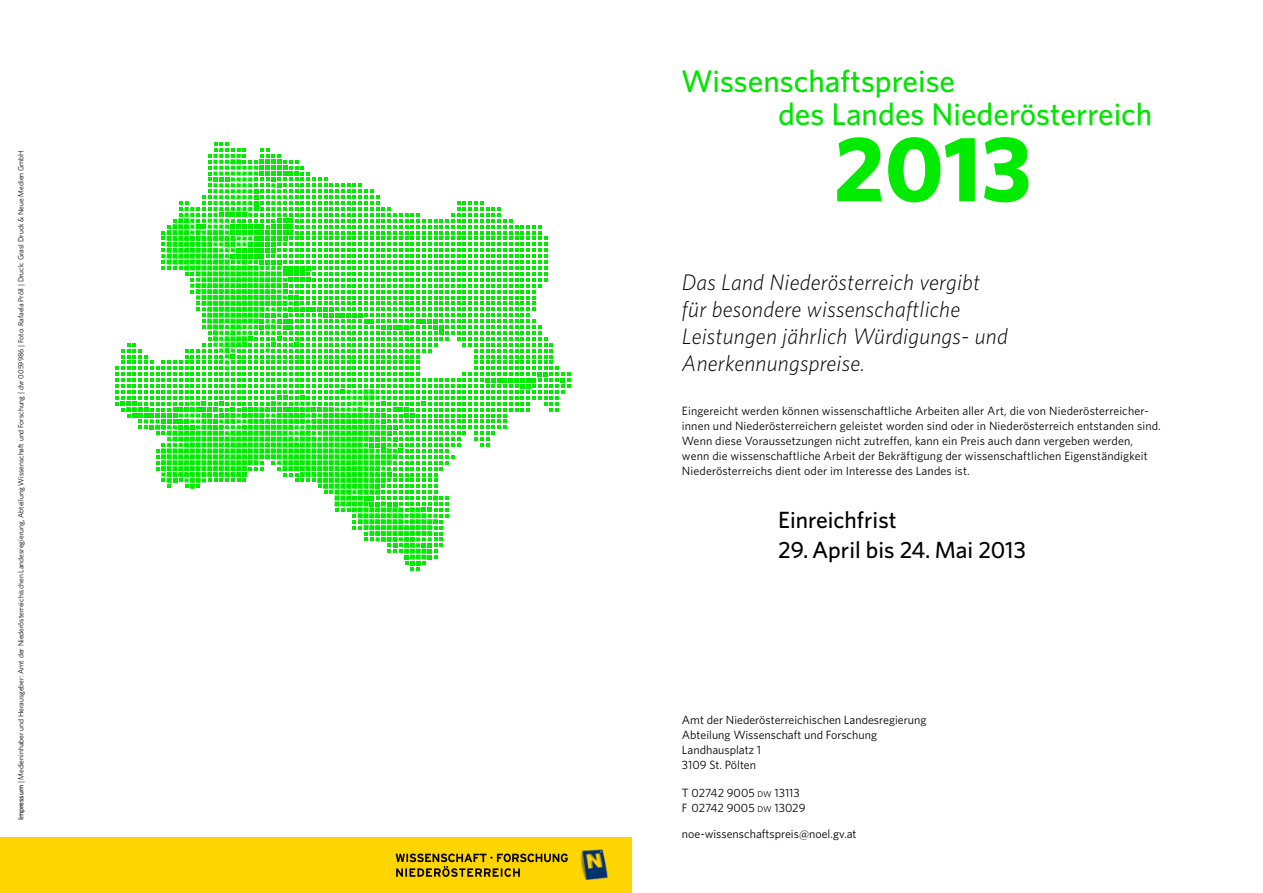
<style>
.page{position:relative;width:1263px;height:893px;background:#fff}
.page>*{position:absolute;margin:0;border:0;box-sizing:border-box;transform-origin:0 0}
.t1{font:700 93px "Whitney";color:#00eb00}
.t2{font:500 31.35px/32.5px "Whitney";color:#00e400}
.t3{font:500 23.55px "Whitney";color:#000}
.t4{font:italic 300 22.5px/27px "Whitney";letter-spacing:.01em;color:#000}
.t5{font:12px/15px "Whitney";letter-spacing:.01em;color:#000}
.t6{font:7.5px "Whitney";color:#000}
.s1{font-weight:500}
.s2{font-size:8.4px}
</style>
<div class="page">
<div style="left:0;top:838px;width:631px;height:55px;background:#ffd500"></div>
<img style="left:395px;top:849px;width:213px;height:31px">
<img style="left:410px;top:853px;width:158px;height:9px">
<img style="left:396px;top:866px;width:124px;height:11px">
<svg style="left:115px;top:142px;width:455px;height:429px"></svg>
<p class="t6" style="left:16px;top:820px;width:671px;rotate:-90deg"><span class="s1">Impressum</span> | Medieninhaber und Herausgeber: Amt der Niederösterreichischen Landesregierung, Abteilung Wissenschaft und Forschung | dvr 0059986 | Foto: Rafaela Pröll | Druck: Grasl Druck &amp; Neue Medien GmbH</p>
<h2 class="t2" style="left:778px;top:64px;width:376px;text-indent:-97px">Wissenschaftspreise<br>des Landes Niederösterreich</h2>
<h1 class="t1" style="left:833px;top:107px;width:200px">2013</h1>
<h3 class="t4" style="left:682px;top:268px;width:327px">Das Land Niederösterreich vergibt für besondere wissenschaftliche<br>Leistungen jährlich Würdigungs- und<br>Anerkennungspreise.</h3>
<p class="t5" style="left:682px;top:403px;width:480px">Eingereicht werden können wissenschaftliche Arbeiten aller Art, die von Niederösterreicher&shy;innen und Niederösterreichern geleistet worden sind oder in Niederösterreich entstanden sind.<br>Wenn diese Voraussetzungen nicht zutreffen, kann ein Preis auch dann vergeben werden, wenn die wissenschaftliche Arbeit der Bekräftigung der wissenschaftlichen Eigenständigkeit Niederösterreichs dient oder im Interesse des Landes ist.</p>
<h3 class="t3" style="left:778px;top:504px;width:120px">Einreichfrist</h3>
<h3 class="t3" style="left:778px;top:534px;width:249px">29. April bis 24. Mai 2013</h3>
<p class="t5" style="left:682px;top:712px;width:246px">Amt der Niederösterreichischen Landesregierung<br>Abteilung Wissenschaft und Forschung<br>Landhausplatz 1<br>3109 St. Pölten</p>
<p class="t5" style="left:682px;top:785px;width:125px">T 02742 9005 <span class="s2">dw</span> 13113<br>F 02742 9005 <span class="s2">dw</span> 13029</p>
<p class="t5" style="left:682px;top:826px;width:176px">noe-wissenschaftspreis@noel.gv.at</p>
</div>
